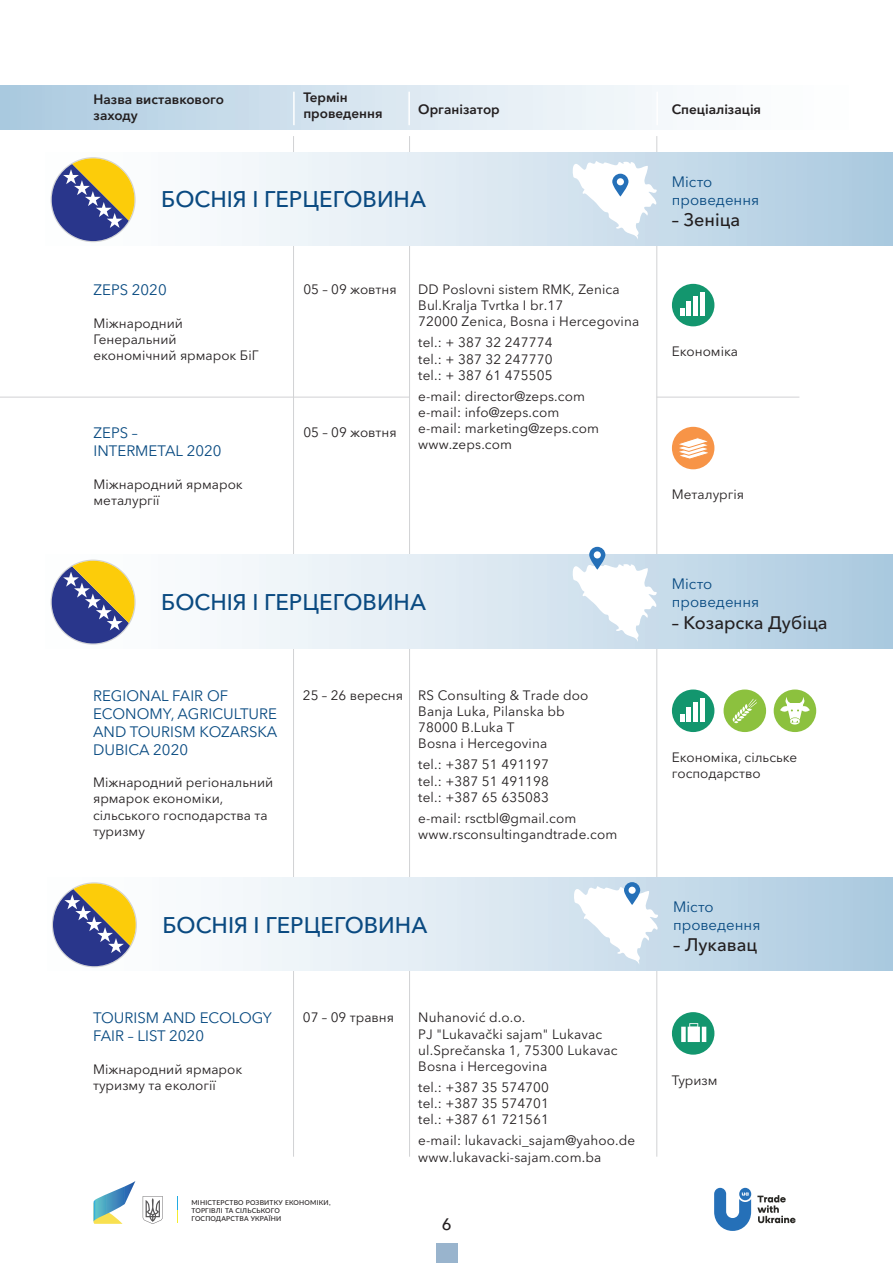
<style>
.page{position:relative;width:893px;height:1263px;background:#fff}
.page>*{position:absolute;margin:0;border:0;box-sizing:border-box;transform-origin:0 0}
.t1{font:500 22.5px "Avenir Next Cyr";color:#0a4a81}
.t2{font:500 18px "Avenir Next Cyr";color:#231f20}
.t3{font:500 16.5px "Avenir Next Cyr";color:#231f20}
.t4{font:15px/18px "Avenir Next Cyr";color:#084a81}
.t5{font:13.5px/16.2px "Avenir Next Cyr";letter-spacing:.01em;color:#231f20}
.t6{font:600 13.5px/16.2px "Avenir Next Cyr";color:#231f20}
.t7{font:500 6.75px/8.1px "Lato";letter-spacing:.03em;color:#231f20}
</style>
<div class="page">
<div style="left:436px;top:1243px;width:21px;height:20px;background:#99b4cd"></div>
<div style="left:672px;top:1012px;width:42px;height:43px;background:#13966e;border-radius:50%"></div>
<svg style="left:681px;top:1023px;width:25px;height:19px"></svg>
<div style="left:672px;top:689px;width:42px;height:43px;background:#13966e;border-radius:50%"></div>
<svg style="left:680px;top:714px;width:4px;height:7px"></svg>
<hr style="left:687px;top:707px;width:4px;height:14px;background:#fff">
<hr style="left:694px;top:702px;width:4px;height:19px;background:#fff">
<hr style="left:700px;top:698px;width:4px;height:23px;background:#fff">
<div style="left:672px;top:284px;width:42px;height:42px;background:#13966e;border-radius:50%"></div>
<svg style="left:680px;top:308px;width:4px;height:8px"></svg>
<hr style="left:687px;top:301px;width:4px;height:15px;background:#fff">
<hr style="left:694px;top:297px;width:4px;height:19px;background:#fff">
<hr style="left:700px;top:292px;width:4px;height:24px;background:#fff">
<div style="left:724px;top:689px;width:42px;height:43px;background:#8cc13e;border-radius:50%"></div>
<svg style="left:732px;top:699px;width:25px;height:25px"></svg>
<div style="left:774px;top:689px;width:42px;height:43px;background:#8cc13e;border-radius:50%"></div>
<svg style="left:780px;top:697px;width:30px;height:28px"></svg>
<hr style="left:293px;top:136px;width:1px;height:1021px;background:#d1d2d4">
<div style="left:0;top:85px;width:893px;height:44px;background:linear-gradient(to right,#b0cde1,#fff)"></div>
<hr style="left:293px;top:92px;width:2px;height:33px;background:#fff">
<hr style="left:408px;top:92px;width:2px;height:33px;background:#fff">
<hr style="left:656px;top:92px;width:2px;height:33px;background:#fff">
<hr style="left:656px;top:136px;width:1px;height:1021px;background:#d1d2d4">
<hr style="left:409px;top:136px;width:1px;height:1021px;background:#d1d2d4">
<div style="left:0;top:152px;width:893px;height:94px;background:linear-gradient(to right,#fff,#b0cde2)"></div>
<div style="left:0;top:554px;width:893px;height:94px;background:linear-gradient(to right,#fff,#b0cde2)"></div>
<div style="left:1px;top:877px;width:892px;height:94px;background:linear-gradient(to right,#fff,#b0cde2)"></div>
<svg style="left:51px;top:157px;width:85px;height:85px"></svg>
<svg style="left:51px;top:560px;width:85px;height:85px"></svg>
<svg style="left:52px;top:882px;width:85px;height:85px"></svg>
<svg style="left:571px;top:161px;width:88px;height:79px"></svg>
<svg style="left:571px;top:563px;width:88px;height:79px"></svg>
<svg style="left:572px;top:886px;width:88px;height:79px"></svg>
<svg style="left:612px;top:174px;width:16px;height:23px"></svg>
<div style="left:617px;top:178px;width:7px;height:7px;background:#fff;border-radius:50%"></div>
<svg style="left:589px;top:547px;width:16px;height:23px"></svg>
<div style="left:594px;top:551px;width:7px;height:7px;background:#fff;border-radius:50%"></div>
<svg style="left:624px;top:882px;width:16px;height:23px"></svg>
<div style="left:629px;top:887px;width:7px;height:7px;background:#fff;border-radius:50%"></div>
<hr style="left:657px;top:397px;width:142px;height:1px;background:#d1d2d4">
<hr style="left:0;top:397px;width:409px;height:1px;background:#d1d2d4">
<div style="left:672px;top:427px;width:42px;height:42px;background:#f79447;border-radius:50%"></div>
<svg style="left:674px;top:437px;width:39px;height:23px"></svg>
<svg style="left:757px;top:1195px;width:38px;height:28px"></svg>
<svg style="left:714px;top:1188px;width:37px;height:43px"></svg>
<svg style="left:94px;top:1181px;width:42px;height:43px"></svg>
<svg style="left:143px;top:1196px;width:20px;height:28px"></svg>
<svg style="left:177px;top:1197px;width:1px;height:25px"></svg>
<p class="t6" style="left:94px;top:91px;width:132px">Назва виставкового заходу</p>
<p class="t6" style="left:303px;top:89px;width:81px">Термін проведення</p>
<p class="t6" style="left:418px;top:101px;width:83px">Організатор</p>
<p class="t6" style="left:672px;top:101px;width:91px">Спеціалізація</p>
<h1 class="t1" style="left:161px;top:186px;width:266px">БОСНІЯ І ГЕРЦЕГОВИНА</h1>
<p class="t4" style="left:94px;top:281px;width:75px">ZEPS 2020</p>
<p class="t5" style="left:94px;top:315px;width:167px">Міжнародний<br>Генеральний економічний ярмарок БіГ</p>
<p class="t4" style="left:94px;top:424px;width:129px">ZEPS –<br>INTERMETAL 2020</p>
<p class="t5" style="left:94px;top:476px;width:151px">Міжнародний ярмарок металургії</p>
<p class="t5" style="left:303px;top:281px;width:95px">05 – 09 жовтня</p>
<p class="t5" style="left:303px;top:424px;width:95px">05 – 09 жовтня</p>
<p class="t5" style="left:418px;top:281px;width:222px">DD Poslovni sistem RMK, Zenica<br>Bul.Kralja Tvrtka I br.17<br>72000 Zenica, Bosna i Hercegovina</p>
<p class="t5" style="left:418px;top:335px;width:136px;text-align:justify">tel.: + 387 32 247774 tel.: + 387 32 247770 tel.: + 387 61 475505</p>
<p class="t5" style="left:418px;top:388px;width:182px">e-mail: director@zeps.com e-mail: info@zeps.com e-mail: marketing@zeps.com www.zeps.com</p>
<h1 class="t1" style="left:161px;top:588px;width:266px">БОСНІЯ І ГЕРЦЕГОВИНА</h1>
<p class="t4" style="left:93px;top:687px;width:186px">REGIONAL FAIR OF<br>ECONOMY, AGRICULTURE<br>AND TOURISM KOZARSKA<br>DUBICA 2020</p>
<p class="t5" style="left:93px;top:774px;width:182px">Міжнародний регіональний ярмарок економіки, сільського господарства та туризму</p>
<p class="t5" style="left:303px;top:687px;width:102px">25 – 26 вересня</p>
<p class="t5" style="left:418px;top:687px;width:172px">RS Consulting &amp; Trade doo<br>Banja Luka, Pilanska bb<br>78000 B.Luka T<br>Bosna i Hercegovina</p>
<p class="t5" style="left:418px;top:756px;width:132px;text-align:justify">tel.: +387 51 491197 tel.: +387 51 491198 tel.: +387 65 635083</p>
<p class="t5" style="left:418px;top:810px;width:201px">e-mail: rsctbl@gmail.com www.rsconsultingandtrade.com</p>
<h1 class="t1" style="left:162px;top:911px;width:266px">БОСНІЯ І ГЕРЦЕГОВИНА</h1>
<p class="t4" style="left:93px;top:1009px;width:180px">TOURISM AND ECOLOGY<br>FAIR – LIST 2020</p>
<p class="t5" style="left:93px;top:1061px;width:151px">Міжнародний ярмарок туризму та екології</p>
<p class="t5" style="left:303px;top:1009px;width:93px">07 – 09 травня</p>
<p class="t7" style="left:191px;top:1198px;width:141px">МІНІСТЕРСТВО РОЗВИТКУ ЕКОНОМІКИ,<br>ТОРГІВЛІ ТА СІЛЬСЬКОГО<br>ГОСПОДАРСТВА УКРАЇНИ</p>
<p class="t5" style="left:418px;top:1009px;width:201px">Nuhanović d.o.o.<br>PJ "Lukavački sajam" Lukavac ul.Sprečanska 1, 75300 Lukavac<br>Bosna i Hercegovina</p>
<p class="t5" style="left:418px;top:1079px;width:132px;text-align:justify">tel.: +387 35 574700 tel.: +387 35 574701 tel.: +387 61 721561</p>
<p class="t5" style="left:418px;top:1132px;width:218px">e-mail: lukavacki_sajam@yahoo.de www.lukavacki-sajam.com.ba</p>
<p class="t3" style="left:442px;top:1214px;width:11px">6</p>
<p class="t4" style="left:672px;top:172px;width:89px">Місто проведення</p>
<h2 class="t2" style="left:672px;top:209px;width:70px">– Зеніца</h2>
<p class="t5" style="left:672px;top:344px;width:68px">Економіка</p>
<p class="t5" style="left:672px;top:487px;width:74px">Металургія</p>
<p class="t4" style="left:672px;top:575px;width:89px">Місто проведення</p>
<h2 class="t2" style="left:672px;top:611px;width:157px">– Козарска Дубіца</h2>
<p class="t5" style="left:672px;top:749px;width:127px">Економіка, сільське господарство</p>
<p class="t4" style="left:673px;top:898px;width:89px">Місто проведення</p>
<h2 class="t2" style="left:673px;top:934px;width:86px">– Лукавац</h2>
<p class="t5" style="left:672px;top:1072px;width:47px">Туризм</p>
</div>
